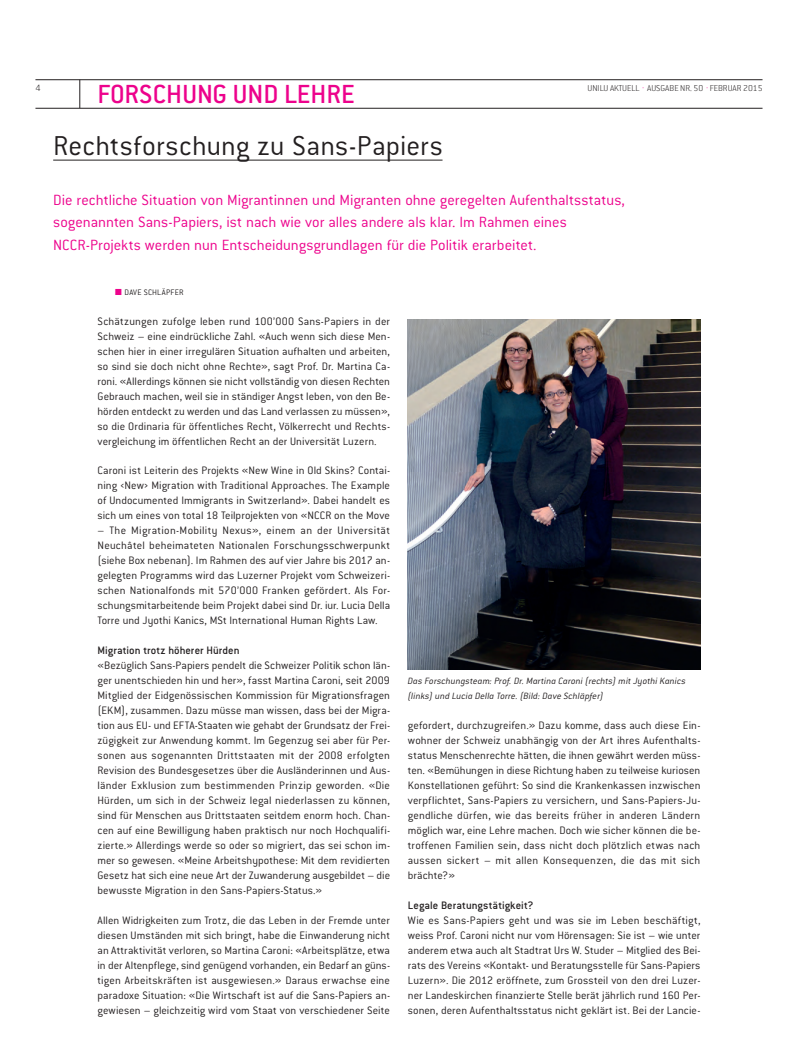
<style>
.page{position:relative;width:798px;height:1063px;background:#fff}
.page>*{position:absolute;margin:0;border:0;box-sizing:border-box;transform-origin:0 0}
.t1{font:300 30px "Conduit ITC Std";letter-spacing:.005em;color:#231f20}
.t2{font:500 28.75px "Conduit ITC Std";letter-spacing:.005em;color:#ed028c}
.t3{font:300 16.25px/22.5px "Conduit ITC Std";letter-spacing:-.005em;color:#ed028c}
.t4{font:300 11.88px/15px "Conduit ITC Std";letter-spacing:.005em;color:#231f20;text-align:justify}
.t5{font:500 11.88px "Conduit ITC Std";letter-spacing:.005em;color:#231f20}
.t6{font:italic 300 10px/15px "Conduit ITC Std";letter-spacing:.01em;color:#231f20}
.t7{font:200 10px "Conduit ITC Std";color:#231f20}
.t8{font:200 9.38px "Conduit ITC Std";color:#231f20}
.t9{font:300 8.75px "Conduit ITC Std";letter-spacing:.03em;color:#231f20}
.t10{font:8.75px "Zapf Dingbats Std";color:#ed028c}
.s1{color:#ed028c}
</style>
<div class="page">
<hr style="left:35px;top:80px;width:727px;height:1px;background:#231f20">
<hr style="left:35px;top:108px;width:727px;height:1px;background:#231f20">
<svg style="left:80px;top:80px;width:1px;height:28px"></svg>
<hr style="left:53px;top:160px;width:389px;height:1px;background:#231f20">
<img style="left:407px;top:320px;width:293px;height:349px">
<h2 class="t2" style="left:97px;top:77px;width:259px">FORSCHUNG UND LEHRE</h2>
<h1 class="t1" style="left:53px;top:127px;width:391px">Rechtsforschung zu Sans-Papiers</h1>
<p class="t3" style="left:53px;top:188px;width:573px">Die rechtliche Situation von Migrantinnen und Migranten ohne geregelten Aufenthaltsstatus, sogenannten Sans-Papiers, ist nach wie vor alles andere als klar. Im Rahmen eines<br>NCCR--Projekts werden nun Entscheidungsgrundlagen für die Politik erarbeitet.</p>
<p class="t7" style="left:35px;top:82px;width:7px">4</p>
<p class="t8" style="left:587px;top:82px;width:176px">UNILU AKTUELL <span class="s1">·</span> AUSGABE NR. 50 <span class="s1">·</span>FEBRUAR 2015</p>
<p class="t9" style="left:115px;top:287px;width:70px"><span class="s1">■</span> DAVE SCHLÄPFER</p>
<p class="t4" style="left:97px;top:313px;width:294px">Schätzungen zufolge leben rund 100’000 Sans-Papiers in der Schweiz – eine eindrückliche Zahl. «Auch wenn sich diese Men&shy;schen hier in einer irregulären Situation aufhalten und arbeiten, so sind sie doch nicht ohne Rechte», sagt Prof. Dr. Martina Ca&shy;roni. «Allerdings können sie nicht vollständig von diesen Rechten Gebrauch machen, weil sie in ständiger Angst leben, von den Be&shy;hörden entdeckt zu werden und das Land verlassen zu müssen», so die Ordinaria für öffentliches Recht, Völkerrecht und Rechts&shy;vergleichung im öffentlichen Recht an der Universität Luzern.</p>
<p class="t4" style="left:97px;top:463px;width:294px">Caroni ist Leiterin des Projekts «New Wine in Old Skins? Contai&shy;ning ‹New› Migration with Traditional Approaches. The Example of Undocumented Immigrants in Switzerland». Dabei handelt es sich um eines von total 18 Teilprojekten von «NCCR on the Move</p>
<p class="t4" style="left:97px;top:523px;width:294px">– The Migration-Mobility Nexus», einem an der Universität Neuchâtel beheimateten Nationalen Forschungsschwerpunkt (siehe Box nebenan). Im Rahmen des auf vier Jahre bis 2017 an&shy;gelegten Programms wird das Luzerner Projekt vom Schweizeri&shy;schen Nationalfonds mit 570’000 Franken gefördert. Als For&shy;schungsmitarbeitende beim Projekt dabei sind Dr. iur. Lucia Della Torre und Jyothi Kanics, MSt International Human Rights Law.</p>
<p class="t5" style="left:97px;top:643px;width:143px">Migration trotz höherer Hürden</p>
<p class="t4" style="left:97px;top:658px;width:294px">«Bezüglich Sans-Papiers pendelt die Schweizer Politik schon län&shy;ger unentschieden hin und her», fasst Martina Caroni, seit 2009<br>Mitglied der Eidgenössischen Kommission für Migrationsfragen (EKM), zusammen. Dazu müsse man wissen, dass bei der Migra&shy;tion aus EU- und EFTA-Staaten wie gehabt der Grundsatz der Frei&shy;zügigkeit zur Anwendung kommt. Im Gegenzug sei aber für Per&shy;sonen aus sogenannten Drittstaaten mit der 2008 erfolgten Revision des Bundesgesetzes über die Ausländerinnen und Aus&shy;länder Exklusion zum bestimmenden Prinzip geworden. «Die Hürden, um sich in der Schweiz legal niederlassen zu können, sind für Menschen aus Drittstaaten seitdem enorm hoch. Chan&shy;cen auf eine Bewilligung haben praktisch nur noch Hochqualifi&shy;zierte.» Allerdings werde so oder so migriert, das sei schon im&shy;mer so gewesen. «Meine Arbeitshypothese: Mit dem revidierten Gesetz hat sich eine neue Art der Zuwanderung ausgebildet – die bewusste Migration in den Sans-Papiers-Status.»</p>
<p class="t4" style="left:97px;top:912px;width:294px">Allen Widrigkeiten zum Trotz, die das Leben in der Fremde unter diesen Umständen mit sich bringt, habe die Einwanderung nicht an Attraktivität verloren, so Martina Caroni: «Arbeitsplätze, etwa in der Altenpflege, sind genügend vorhanden, ein Bedarf an güns&shy;tigen Arbeitskräften ist ausgewiesen.» Daraus erwachse eine paradoxe Situation: «Die Wirtschaft ist auf die Sans-Papiers an&shy;gewiesen – gleichzeitig wird vom Staat von verschiedener Seite</p>
<p class="t10" style="left:122px;top:288px;width:4px">■</p>
<p class="t6" style="left:407px;top:673px;width:279px">Das Forschungsteam: Prof. Dr. Martina Caroni (rechts) mit Jyothi Kanics (links) und Lucia Della Torre. (Bild: Dave Schläpfer)</p>
<p class="t4" style="left:407px;top:718px;width:294px">gefordert, durchzugreifen.» Dazu komme, dass auch diese Ein&shy;wohner der Schweiz unabhängig von der Art ihres Aufenthalts&shy;status Menschenrechte hätten, die ihnen gewährt werden müss&shy;ten. «Bemühungen in diese Richtung haben zu teilweise kuriosen Konstellationen geführt: So sind die Krankenkassen inzwischen verpflichtet, Sans-Papiers zu versichern, und Sans-Papiers-Ju&shy;gendliche dürfen, wie das bereits früher in anderen Ländern möglich war, eine Lehre machen. Doch wie sicher können die be&shy;troffenen Familien sein, dass nicht doch plötzlich etwas nach aussen sickert – mit allen Konsequenzen, die das mit sich brächte?»</p>
<p class="t5" style="left:407px;top:898px;width:127px">Legale Beratungstätigkeit?</p>
<p class="t4" style="left:407px;top:912px;width:294px">Wie es Sans-Papiers geht und was sie im Leben beschäftigt, weiss Prof. Caroni nicht nur vom Hörensagen: Sie ist – wie unter anderem etwa auch alt Stadtrat Urs W. Studer – Mitglied des Bei&shy;rats des Vereins «Kontakt- und Beratungsstelle für Sans-Papiers Luzern». Die 2012 eröffnete, zum Grossteil von den drei Luzer&shy;ner Landeskirchen finanzierte Stelle berät jährlich rund 160 Per&shy;sonen, deren Aufenthaltsstatus nicht geklärt ist. Bei der Lancie-</p>
</div>
